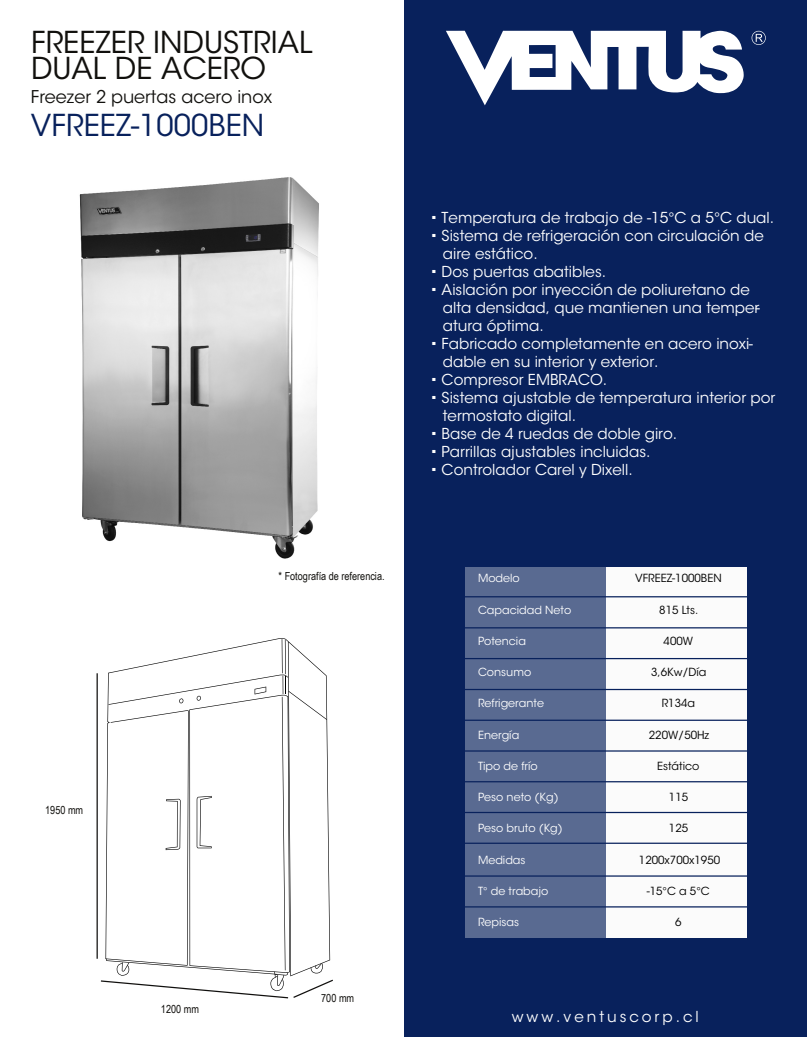
<style>
.page{position:relative;width:807px;height:1037px;background:#fff}
.page>*{position:absolute;margin:0;border:0;box-sizing:border-box;transform-origin:0 0}
.t1{font:30px/26.2px "ITC Avant Garde Std";color:#11100d}
.t2{font:30px "ITC Avant Garde Std";color:#08215c}
.t3{font:17.5px "ITC Avant Garde Std";color:#11100d}
.t4{font:15px "ITC Avant Garde Std";color:#fff}
.t5{font:15px "ITC Avant Garde Std";letter-spacing:.2em;color:#fff}
.t6{font:11.12px "ITC Avant Garde Std";color:#fff}
.t7{font:11.12px "ITC Avant Garde Std";color:#000}
.t8{font:11.12px "Arial Narrow";color:#11100d}
.s1{font-family:"Arial";font-weight:900}
</style>
<div class="page">
<div style="left:404px;top:0;width:402px;height:1036px;background:#08215c"></div>
<div style="left:606px;top:567px;width:140px;height:370px;background:#fbfbfb"></div>
<div style="left:465px;top:567px;width:141px;height:370px;background:#596a91"></div>
<hr style="left:462px;top:842px;width:287px;height:1px;background:#08215c">
<hr style="left:463px;top:875px;width:287px;height:1px;background:#08215c">
<hr style="left:462px;top:906px;width:287px;height:1px;background:#08215c">
<hr style="left:462px;top:811px;width:287px;height:2px;background:#08215c">
<hr style="left:462px;top:781px;width:287px;height:1px;background:#08215c">
<hr style="left:462px;top:750px;width:287px;height:1px;background:#08215c">
<hr style="left:462px;top:719px;width:287px;height:1px;background:#08215c">
<hr style="left:462px;top:688px;width:287px;height:2px;background:#08215c">
<hr style="left:462px;top:657px;width:287px;height:2px;background:#08215c">
<hr style="left:462px;top:627px;width:287px;height:1px;background:#08215c">
<hr style="left:462px;top:596px;width:287px;height:1px;background:#08215c">
<svg style="left:446px;top:31px;width:297px;height:74px"></svg>
<svg style="left:751px;top:31px;width:14px;height:14px"></svg>
<svg style="left:108px;top:638px;width:217px;height:36px"></svg>
<hr style="left:285px;top:639px;width:1px;height:35px;background:#000">
<hr style="left:281px;top:639px;width:1px;height:34px;background:#000">
<svg style="left:100px;top:674px;width:233px;height:324px"></svg>
<hr style="left:96px;top:673px;width:2px;height:285px;background:#11100e">
<img style="left:79px;top:177px;width:240px;height:382px">
<h1 class="t1" style="left:31px;top:29px;width:283px">FREEZER INDUSTRIAL<br>DUAL DE ACERO</h1>
<h1 class="t2" style="left:31px;top:107px;width:235px">VFREEZ-1000BEN</h1>
<p class="t3" style="left:31px;top:86px;width:243px">Freezer 2 puertas acero inox</p>
<p class="t8" style="left:278px;top:568px;width:107px">* Fotografía de referencia.</p>
<p class="t8" style="left:45px;top:801px;width:40px">1950 mm</p>
<p class="t8" style="left:161px;top:1000px;width:40px">1200 mm</p>
<p class="t8" style="left:321px;top:989px;width:34px">700 mm</p>
<p class="t4" style="left:431px;top:208px;width:344px"><span class="s1">·</span> Temperatura de trabajo de -15°C a 5°C dual.</p>
<p class="t4" style="left:431px;top:226px;width:333px"><span class="s1">·</span> Sistema de refrigeración con circulación de</p>
<p class="t4" style="left:442px;top:244px;width:96px">aire estático.</p>
<p class="t4" style="left:431px;top:262px;width:176px"><span class="s1">·</span> Dos puertas abatibles.</p>
<p class="t4" style="left:431px;top:280px;width:320px"><span class="s1">·</span> Aislación por inyección de poliuretano de</p>
<p class="t4" style="left:442px;top:298px;width:318px">alta densidad, que mantienen una temper-</p>
<p class="t4" style="left:442px;top:316px;width:102px">atura óptima.</p>
<p class="t4" style="left:431px;top:334px;width:322px"><span class="s1">·</span> Fabricado completamente en acero inoxi-</p>
<p class="t4" style="left:442px;top:352px;width:217px">dable en su interior y exterior.</p>
<p class="t4" style="left:431px;top:370px;width:177px"><span class="s1">·</span> Compresor EMBRACO.</p>
<p class="t4" style="left:431px;top:388px;width:345px"><span class="s1">·</span> Sistema ajustable de temperatura interior por</p>
<p class="t4" style="left:442px;top:406px;width:135px">termostato digital.</p>
<p class="t4" style="left:431px;top:424px;width:247px"><span class="s1">·</span> Base de 4 ruedas de doble giro.</p>
<p class="t4" style="left:431px;top:442px;width:220px"><span class="s1">·</span> Parrillas ajustables incluidas.</p>
<p class="t4" style="left:431px;top:460px;width:202px"><span class="s1">·</span> Controlador Carel y Dixell.</p>
<p class="t6" style="left:478px;top:571px;width:43px">Modelo</p>
<p class="t6" style="left:478px;top:602px;width:95px">Capacidad Neto</p>
<p class="t6" style="left:478px;top:634px;width:49px">Potencia</p>
<p class="t6" style="left:478px;top:665px;width:55px">Consumo</p>
<p class="t6" style="left:478px;top:696px;width:67px">Refrigerante</p>
<p class="t6" style="left:478px;top:727px;width:43px">Energía</p>
<p class="t6" style="left:478px;top:759px;width:61px">Tipo de frío</p>
<p class="t6" style="left:478px;top:790px;width:82px">Peso neto (Kg)</p>
<p class="t6" style="left:478px;top:821px;width:86px">Peso bruto (Kg)</p>
<p class="t6" style="left:478px;top:852px;width:49px">Medidas</p>
<p class="t6" style="left:478px;top:884px;width:72px">T° de trabajo</p>
<p class="t6" style="left:478px;top:915px;width:43px">Repisas</p>
<p class="t7" style="left:635px;top:571px;width:88px">VFREEZ-1000BEN</p>
<p class="t7" style="left:659px;top:602px;width:41px">815 Lts.</p>
<p class="t7" style="left:663px;top:634px;width:31px">400W</p>
<p class="t7" style="left:650px;top:665px;width:57px">3,6Kw/Día</p>
<p class="t7" style="left:661px;top:696px;width:35px">R134a</p>
<p class="t7" style="left:648px;top:727px;width:62px">220W/50Hz</p>
<p class="t7" style="left:657px;top:759px;width:44px">Estático</p>
<p class="t7" style="left:668px;top:790px;width:21px">115</p>
<p class="t7" style="left:668px;top:821px;width:21px">125</p>
<p class="t7" style="left:638px;top:852px;width:83px">1200x700x1950</p>
<p class="t7" style="left:646px;top:884px;width:64px">-15°C a 5°C</p>
<p class="t7" style="left:674px;top:915px;width:8px">6</p>
<p class="t5" style="left:511px;top:1007px;width:188px">www.ventuscorp.cl</p>
</div>
